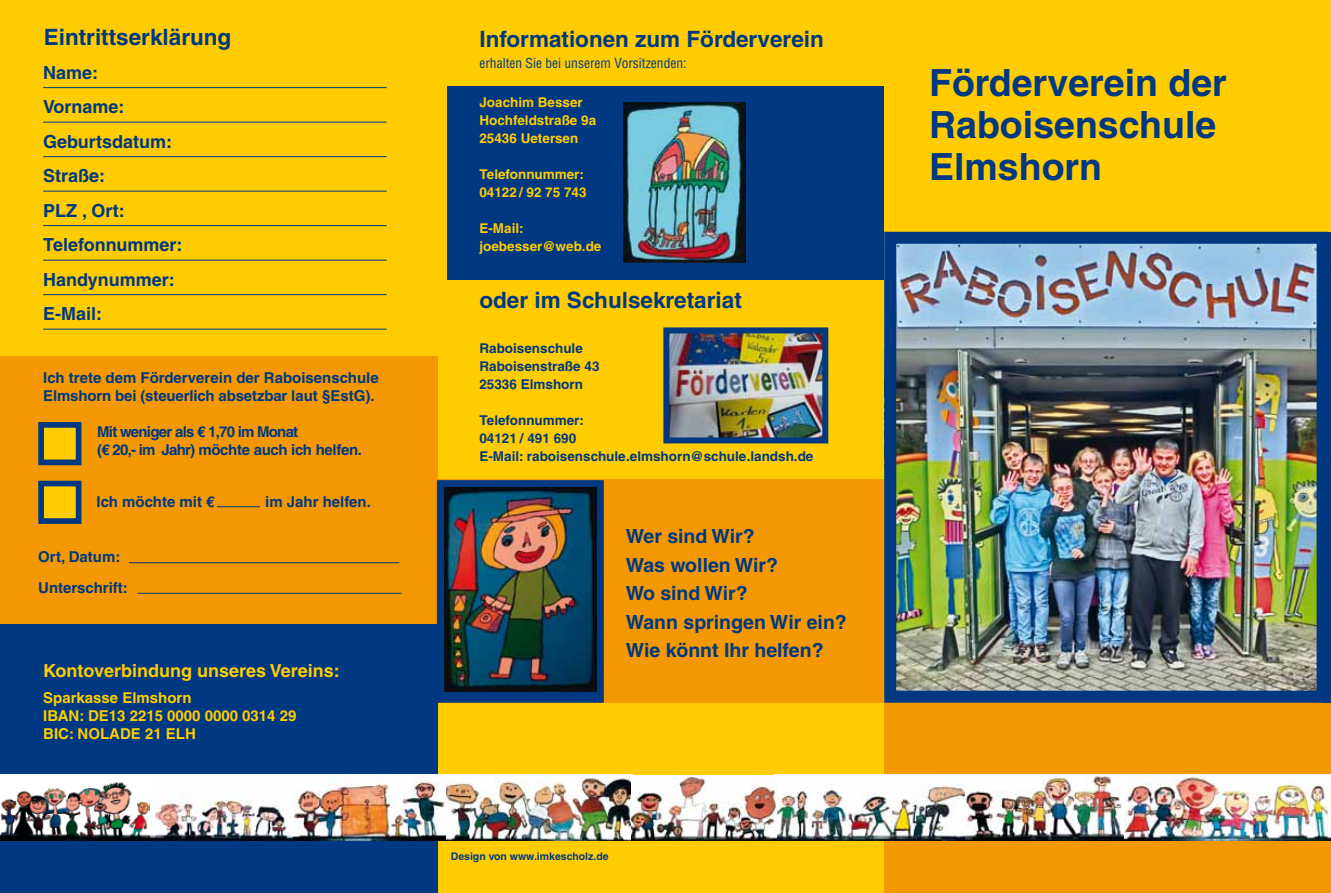
<style>
.page{position:relative;width:1331px;height:893px;background:#fff}
.page>*{position:absolute;margin:0;border:0;box-sizing:border-box;transform-origin:0 0}
.t1{font:700 37.5px/42px "Helvetica LT";color:#003882}
.t2{font:700 22.5px "Helvetica LT";color:#003882}
.t3{font:700 19.5px/28.5px "Helvetica LT";color:#003882}
.t4{font:700 18px/34.5px "Helvetica LT";color:#003882}
.t5{font:700 18px "Helvetica LT";color:#fecc00}
.t6{font:700 15px/18px "Helvetica LT";letter-spacing:-.01em;color:#003882}
.t7{font:700 15px/18px "Helvetica LT";color:#fecc00}
.t8{font:700 15px/18px "Helvetica LT";letter-spacing:-.05em;color:#003882}
.t9{font:700 13.5px/18px "Helvetica LT";color:#003882}
.t10{font:700 13.5px/18px "Helvetica LT";color:#fecc00}
.t11{font:condensed 13.5px "Helvetica LT";color:#003882}
.t12{font:700 10.5px "Helvetica LT";color:#003882}
</style>
<div class="page">
<div style="left:0;top:614px;width:440px;height:279px;background:#003882"></div>
<div style="left:438px;top:84px;width:446px;height:199px;background:#003882"></div>
<div style="left:884px;top:0;width:447px;height:286px;background:#fecc00"></div>
<div style="left:0;top:0;width:446px;height:365px;background:#fecc00"></div>
<div style="left:0;top:356px;width:440px;height:267px;background:#f39800"></div>
<div style="left:438px;top:0;width:455px;height:85px;background:#fecc00"></div>
<div style="left:438px;top:281px;width:447px;height:200px;background:#fecc00"></div>
<div style="left:438px;top:698px;width:447px;height:195px;background:#fecc00"></div>
<div style="left:884px;top:576px;width:447px;height:317px;background:#f39800"></div>
<img style="left:897px;top:245px;width:418px;height:445px">
<img style="left:670px;top:334px;width:151px;height:102px">
<div style="left:663px;top:327px;width:165px;height:116px;border:6px solid #003882"></div>
<div style="left:438px;top:479px;width:446px;height:224px;background:#f39800"></div>
<div style="left:439px;top:482px;width:163px;height:218px;background:linear-gradient(to right,#003882,#003882)"></div>
<img style="left:444px;top:488px;width:152px;height:203px">
<div style="left:437px;top:480px;width:167px;height:223px;border:4px solid #003882"></div>
<img style="left:0;top:775px;width:1331px;height:66px">
<img style="left:631px;top:775px;width:145px;height:66px">
<div style="left:884px;top:232px;width:444px;height:471px;border:12px solid #003882"></div>
<div style="left:1321px;top:232px;width:10px;height:471px;background:#003882"></div>
<img style="left:623px;top:102px;width:122px;height:161px">
<hr style="left:43px;top:87px;width:344px;height:1px;background:#003882">
<hr style="left:43px;top:122px;width:344px;height:1px;background:#003882">
<hr style="left:43px;top:156px;width:344px;height:1px;background:#003882">
<hr style="left:43px;top:191px;width:344px;height:1px;background:#003882">
<hr style="left:43px;top:225px;width:344px;height:1px;background:#003882">
<hr style="left:43px;top:260px;width:344px;height:1px;background:#003882">
<hr style="left:43px;top:294px;width:344px;height:1px;background:#003882">
<hr style="left:43px;top:329px;width:344px;height:1px;background:#003882">
<div style="left:38px;top:422px;width:43px;height:43px;background:#fecc00;border:6px solid #003882"></div>
<div style="left:38px;top:481px;width:43px;height:43px;background:#fecc00;border:6px solid #003882"></div>
<hr style="left:217px;top:506px;width:43px;height:1px;background:#003882">
<hr style="left:129px;top:562px;width:270px;height:1px;background:#003882">
<hr style="left:137px;top:593px;width:264px;height:1px;background:#003882">
<h2 class="t2" style="left:44px;top:23px;width:189px">Eintrittserklärung</h2>
<p class="t4" style="left:43px;top:55px;width:141px">Name:<br>Vorname:<br>Geburtsdatum:<br>Straße:<br>PLZ , Ort:<br>Telefonnummer:<br>Handynummer:<br>E-Mail:</p>
<p class="t6" style="left:43px;top:369px;width:337px">Ich trete dem Förderverein der Raboisenschule<br>Elmshorn bei (steuerlich absetzbar laut §EstG).</p>
<p class="t8" style="left:97px;top:423px;width:266px">Mit weniger als € 1,70 im Monat<br>(€ 20,- im Jahr) möchte auch ich helfen.</p>
<p class="t6" style="left:97px;top:492px;width:120px">Ich möchte mit €</p>
<p class="t6" style="left:265px;top:492px;width:107px">im Jahr helfen.</p>
<p class="t6" style="left:38px;top:541px;width:91px;line-height:31.5px">Ort, Datum:<br>Unterschrift:</p>
<p class="t5" style="left:43px;top:659px;width:298px">Kontoverbindung unseres Vereins:</p>
<p class="t7" style="left:43px;top:689px;width:255px">Sparkasse Elmshorn<br>IBAN: DE13 2215 0000 0000 0314 29<br>BIC: NOLADE 21 ELH</p>
<h2 class="t2" style="left:479px;top:25px;width:346px">Informationen zum Förderverein</h2>
<p class="t11" style="left:479px;top:55px;width:209px">erhalten Sie bei unserem Vorsitzenden:</p>
<p class="t10" style="left:479px;top:93px;width:118px">Joachim Besser<br>Hochfeldstraße 9a<br>25436 Uetersen</p>
<p class="t10" style="left:479px;top:165px;width:109px">Telefonnummer:<br>04122 / 92 75 743</p>
<p class="t10" style="left:479px;top:219px;width:123px">E-Mail: joebesser@web.de</p>
<h2 class="t2" style="left:479px;top:287px;width:264px">oder im Schulsekretariat</h2>
<p class="t9" style="left:479px;top:339px;width:122px">Raboisenschule<br>Raboisenstraße 43<br>25336 Elmshorn</p>
<p class="t9" style="left:479px;top:411px;width:335px">Telefonnummer:<br>04121 / 491 690<br>E-Mail: raboisenschule.elmshorn@schule.landsh.de</p>
<h3 class="t3" style="left:626px;top:522px;width:223px">Wer sind Wir?<br>Was wollen Wir?<br>Wo sind Wir?<br>Wann springen Wir ein?<br>Wie könnt Ihr helfen?</h3>
<p class="t12" style="left:451px;top:849px;width:159px">Design von www.imkescholz.de</p>
<h1 class="t1" style="left:929px;top:61px;width:299px">Förderverein der<br>Raboisenschule<br>Elmshorn</h1>
</div>
